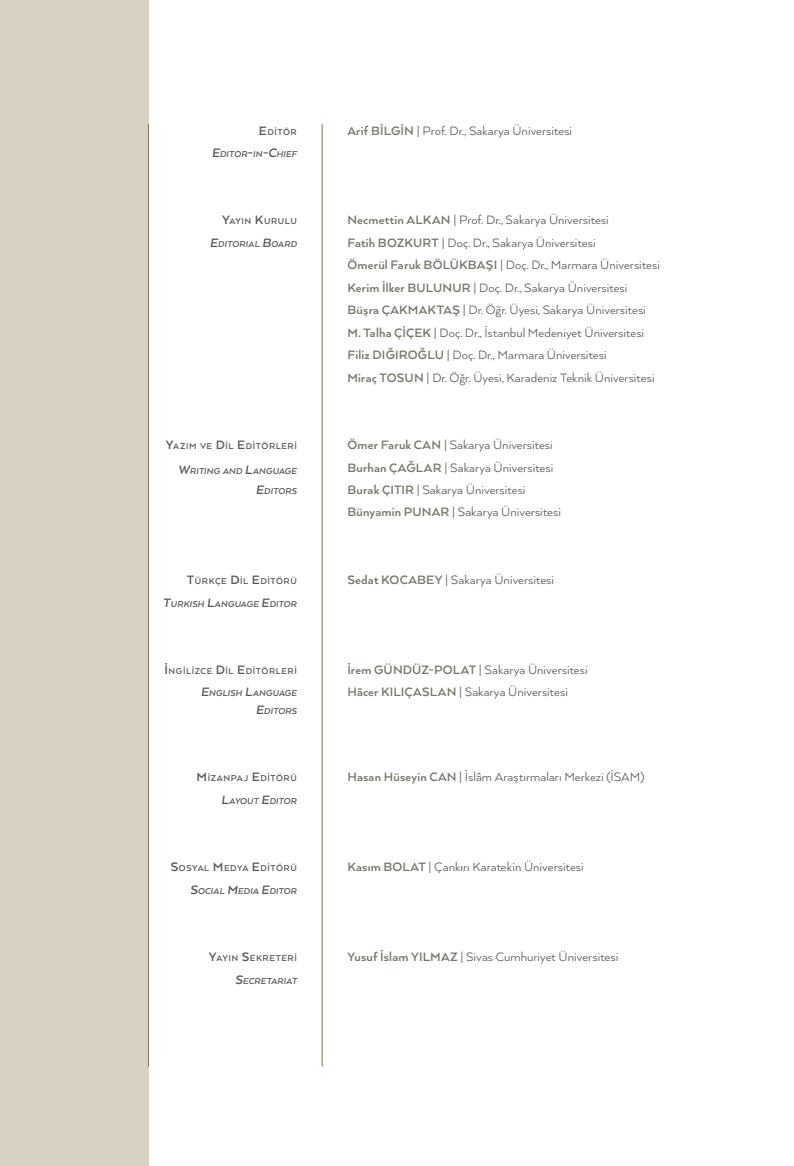
<style>
.page{position:relative;width:794px;height:1166px;background:#fff}
.page>*{position:absolute;margin:0;border:0;box-sizing:border-box;transform-origin:0 0}
.TR_Jenerik_Metin{font:14px "Arquitecta";letter-spacing:.005em;color:#57585a}
.EN_Jenerik_Başlık{font:italic 700 9.8px/20.1px "Arquitecta";letter-spacing:.01em;color:#57585a;text-align:right}
.TR_Jenerik_Başlık{font:700 9.8px "Arquitecta";letter-spacing:.055em;color:#57585a}
.s1{font-size:14px}
.s2{font-weight:700;color:#77766b}
</style>
<div class="page">
<div style="left:0;top:0;width:149px;height:1166px;background:#dad1c5"></div>
<hr style="left:322px;top:124px;width:1px;height:943px;background:#89744f">
<hr style="left:148px;top:124px;width:1px;height:943px;background:#89744f">
<p class="TR_Jenerik_Başlık" style="left:259px;top:125px;width:39px"><span class="s1">E</span> DITÖR</p>
<p class="EN_Jenerik_Başlık" style="left:212px;top:144px;width:86px"><span class="s1">E</span>DITOR<span class="s1">-</span>IN<span class="s1">-C</span>HIEF</p>
<p class="TR_Jenerik_Metin" style="left:347px;top:122px;width:226px"><span class="s2">Arif BİLGİN</span> | Prof. Dr., Sakarya Üniversitesi</p>
<p class="TR_Jenerik_Başlık" style="left:222px;top:215px;width:76px"><span class="s1">Y</span>AYIN <span class="s1">K</span>URULU</p>
<p class="EN_Jenerik_Başlık" style="left:210px;top:233px;width:88px"><span class="s1">E</span>DITORIAL <span class="s1">B</span>OARD</p>
<p class="TR_Jenerik_Metin" style="left:347px;top:211px;width:263px"><span class="s2">Necmettin ALKAN</span> | Prof. Dr., Sakarya Üniversitesi</p>
<p class="TR_Jenerik_Metin" style="left:347px;top:234px;width:250px"><span class="s2">Fatih BOZKURT</span> | Doç. Dr., Sakarya Üniversitesi</p>
<p class="TR_Jenerik_Metin" style="left:347px;top:256px;width:314px"><span class="s2">Ömerül Faruk BÖLÜKBAŞI</span> | Doç. Dr., Marmara Üniversitesi</p>
<p class="TR_Jenerik_Metin" style="left:347px;top:279px;width:282px"><span class="s2">Kerim İlker BULUNUR</span> | Doç. Dr., Sakarya Üniversitesi</p>
<p class="TR_Jenerik_Metin" style="left:347px;top:301px;width:300px"><span class="s2">Büşra ÇAKMAKTAŞ</span> | Dr. Öğr. Üyesi, Sakarya Üniversitesi</p>
<p class="TR_Jenerik_Metin" style="left:347px;top:324px;width:298px"><span class="s2">M. Talha ÇİÇEK</span> | Doç. Dr., İstanbul Medeniyet Üniversitesi</p>
<p class="TR_Jenerik_Metin" style="left:347px;top:346px;width:261px"><span class="s2">Filiz DIĞIROĞLU</span> | Doç. Dr., Marmara Üniversitesi</p>
<p class="TR_Jenerik_Metin" style="left:347px;top:369px;width:309px"><span class="s2">Miraç TOSUN</span> | Dr. Öğr. Üyesi, Karadeniz Teknik Üniversitesi</p>
<p class="TR_Jenerik_Başlık" style="left:166px;top:440px;width:131px"><span class="s1">Y</span>AZIM VE <span class="s1">D</span>IL <span class="s1">E</span>DITÖRLERI</p>
<p class="EN_Jenerik_Başlık" style="left:178px;top:461px;width:120px"><span class="s1">W</span>RITING AND <span class="s1">L</span>ANGUAGE<br><span class="s1">E</span>DITORS</p>
<p class="TR_Jenerik_Metin" style="left:347px;top:436px;width:207px"><span class="s2">Ömer Faruk CAN</span> | Sakarya Üniversitesi</p>
<p class="TR_Jenerik_Metin" style="left:347px;top:459px;width:207px"><span class="s2">Burhan ÇAĞLAR</span> | Sakarya Üniversitesi</p>
<p class="TR_Jenerik_Metin" style="left:347px;top:481px;width:180px"><span class="s2">Burak ÇITIR</span> | Sakarya Üniversitesi</p>
<p class="TR_Jenerik_Metin" style="left:347px;top:503px;width:215px"><span class="s2">Bünyamin PUNAR</span> | Sakarya Üniversitesi</p>
<p class="TR_Jenerik_Başlık" style="left:187px;top:575px;width:112px"><span class="s1">T</span>ÜRKÇE <span class="s1">D</span>IL <span class="s1">E</span>DITÖRÜ</p>
<p class="EN_Jenerik_Başlık" style="left:163px;top:593px;width:135px"><span class="s1">T</span>URKISH <span class="s1">L</span>ANGUAGE <span class="s1">E</span>DITOR</p>
<p class="TR_Jenerik_Metin" style="left:347px;top:571px;width:208px"><span class="s2">Sedat KOCABEY</span> | Sakarya Üniversitesi</p>
<p class="TR_Jenerik_Başlık" style="left:164px;top:665px;width:133px"><span class="s1">İ</span>NGILIZCE <span class="s1">D</span>IL <span class="s1">E</span>DITÖRLERI</p>
<p class="EN_Jenerik_Başlık" style="left:201px;top:684px;width:98px;line-height:17.5px"><span class="s1">E</span>NGLISH <span class="s1">L</span>ANGUAGE<br><span class="s1">E</span>DITORS</p>
<p class="TR_Jenerik_Metin" style="left:347px;top:661px;width:242px"><span class="s2">İrem GÜNDÜZ-POLAT</span> | Sakarya Üniversitesi</p>
<p class="TR_Jenerik_Metin" style="left:347px;top:683px;width:222px"><span class="s2">Hâcer KILIÇASLAN</span> | Sakarya Üniversitesi</p>
<p class="TR_Jenerik_Başlık" style="left:196px;top:772px;width:102px"><span class="s1">M</span> IZANPAJ <span class="s1">E</span>DITÖRÜ</p>
<p class="EN_Jenerik_Başlık" style="left:221px;top:790px;width:77px"><span class="s1">L</span>AYOUT <span class="s1">E</span>DITOR</p>
<p class="TR_Jenerik_Metin" style="left:347px;top:768px;width:298px"><span class="s2">Hasan Hüseyin CAN</span> | İslâm Araştırmaları Merkezi (İSAM)</p>
<p class="TR_Jenerik_Başlık" style="left:171px;top:862px;width:128px"><span class="s1">S</span>OSYAL <span class="s1">M</span> EDYA <span class="s1">E</span> DITÖRÜ</p>
<p class="EN_Jenerik_Başlık" style="left:190px;top:880px;width:108px"><span class="s1">S</span>OCIAL <span class="s1">M</span>EDIA <span class="s1">E</span>DITOR</p>
<p class="TR_Jenerik_Metin" style="left:347px;top:858px;width:238px"><span class="s2">Kasım BOLAT</span> | Çankırı Karatekin Üniversitesi</p>
<p class="TR_Jenerik_Başlık" style="left:209px;top:952px;width:88px"><span class="s1">Y</span>AYIN <span class="s1">S</span>EKRETERI</p>
<p class="EN_Jenerik_Başlık" style="left:235px;top:970px;width:63px"><span class="s1">S</span>ECRETARIAT</p>
<p class="TR_Jenerik_Metin" style="left:347px;top:947px;width:272px"><span class="s2">Yusuf İslam YILMAZ</span> | Sivas Cumhuriyet Üniversitesi</p>
</div>
